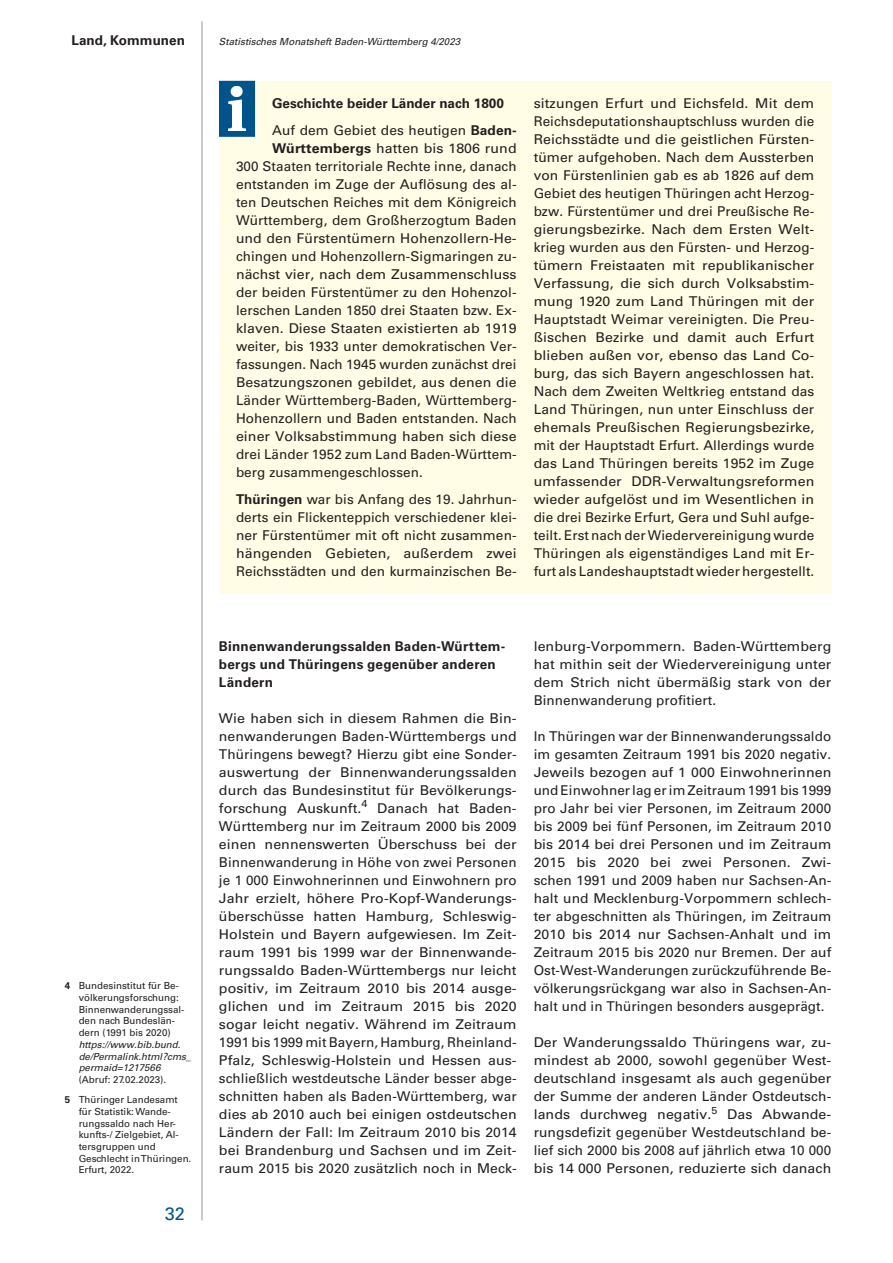
<style>
.page{position:relative;width:893px;height:1263px;background:#fff}
.page>*{position:absolute;margin:0;border:0;box-sizing:border-box;transform-origin:0 0}
.t1{font:18px "Univers";color:#01548a}
.Fließtext{font:13.5px/18px "Univers";letter-spacing:.005em;color:#231f20;text-align:justify;scale:1.05 1}
.Infotext{font:13.5px/18px "Univers";letter-spacing:.005em;color:#231f20;text-align:justify;scale:1.05 1}
.Infotext-2{font:13.5px/18px "Univers";letter-spacing:.005em;color:#231f20;text-align:justify}
.Fließtext-2{font:13.5px/18px "Univers";letter-spacing:.005em;color:#231f20;text-align:justify}
.Infotext-3{font:13.5px "Univers";letter-spacing:.005em;color:#231f20;scale:1.04 1}
.Kapitelzwischenübers{font:700 13.5px/18px "Univers";letter-spacing:.015em;color:#231f20}
.Überschrift_Infotext{font:700 13.5px "Univers";color:#231f20}
.t2{font:9.75px/11.7px "Univers";color:#231f20}
.t3{font:italic 9.75px "Univers";color:#231f20}
.s1{font-weight:700}
.s2{font-style:italic}
</style>
<div class="page">
<hr style="left:202px;top:21px;width:1px;height:1199px;background:#939598">
<div style="left:219px;top:81px;width:612px;height:512px;background:#fffde5"></div>
<div style="left:219px;top:81px;width:36px;height:56px;background:#01548a"></div>
<img style="left:229px;top:86px;width:17px;height:44px">
<p class="Kapitelzwischenübers" style="left:71px;top:31px;width:115px">Land, Kommunen</p>
<p class="t3" style="left:219px;top:35px;width:243px">Statistisches Monatsheft Baden-Württemberg 4/2023</p>
<p class="Überschrift_Infotext" style="left:272px;top:95px;width:233px">Geschichte beider Länder nach 1800</p>
<p class="Infotext-2" style="left:272px;top:121px;width:245px">Auf dem Gebiet des heutigen <span class="s1">Baden-</span></p>
<p class="Infotext" style="left:272px;top:139px;width:234px"><span class="s1">Württembergs</span> hatten bis 1806 rund</p>
<p class="Infotext-2" style="left:236px;top:157px;width:282px">300 Staaten territoriale Rechte inne, danach</p>
<p class="Infotext-2" style="left:236px;top:175px;width:282px">entstanden im Zuge der Auflösung des al-</p>
<p class="Infotext-2" style="left:236px;top:193px;width:282px">ten Deutschen Reiches mit dem Königreich</p>
<p class="Infotext-2" style="left:236px;top:211px;width:282px">Württemberg, dem Großherzogtum Baden</p>
<p class="Infotext-3" style="left:236px;top:230px;width:271px">und den Fürstentümern Hohenzollern-He-</p>
<p class="Infotext-2" style="left:236px;top:247px;width:282px">chingen und Hohenzollern-Sigmaringen zu-</p>
<p class="Infotext-3" style="left:236px;top:266px;width:271px">nächst vier, nach dem Zusammenschluss</p>
<p class="Infotext-2" style="left:236px;top:283px;width:281px">der beiden Fürstentümer zu den Hohenzol-</p>
<p class="Infotext-2" style="left:236px;top:301px;width:282px">lerschen Landen 1850 drei Staaten bzw. Ex-</p>
<p class="Infotext" style="left:236px;top:319px;width:269px">klaven. Diese Staaten existierten ab 1919</p>
<p class="Infotext-2" style="left:236px;top:337px;width:282px">weiter, bis 1933 unter demokratischen Ver-</p>
<p class="Infotext-2" style="left:236px;top:355px;width:282px">fassungen. Nach 1945 wurden zunächst drei</p>
<p class="Infotext-3" style="left:236px;top:374px;width:271px">Besatzungszonen gebildet, aus denen die</p>
<p class="Infotext-2" style="left:236px;top:391px;width:282px">Länder Württemberg-Baden, Württemberg-</p>
<p class="Infotext-2" style="left:236px;top:409px;width:282px">Hohenzollern und Baden entstanden. Nach</p>
<p class="Infotext" style="left:236px;top:427px;width:269px">einer Volksabstimmung haben sich diese</p>
<p class="Infotext-2" style="left:236px;top:445px;width:282px">drei Länder 1952 zum Land Baden-Württem-</p>
<p class="Infotext-2" style="left:236px;top:463px;width:188px">berg zusammengeschlossen.</p>
<p class="Infotext-2" style="left:236px;top:490px;width:282px"><span class="s1">Thüringen</span> war bis Anfang des 19. Jahrhun&shy;derts ein Flickenteppich verschiedener klei&shy;ner Fürstentümer mit oft nicht zusammen&shy;hängenden Gebieten, außerdem zwei Reichsstädten und den kurmainzischen Be-</p>
<p class="Infotext" style="left:534px;top:94px;width:269px">sitzungen Erfurt und Eichsfeld. Mit dem Reichsdeputationshauptschluss wurden die Reichsstädte und die geistlichen Fürsten&shy;tümer aufgehoben. Nach dem Aussterben von Fürstenlinien gab es ab 1826 auf dem Gebiet des heutigen Thüringen acht Herzog&shy;bzw. Fürstentümer und drei Preußische Re&shy;gierungsbezirke. Nach dem Ersten Welt&shy;krieg wurden aus den Fürsten- und Herzog&shy;tümern Freistaaten mit republikanischer Verfassung, die sich durch Volksabstim&shy;mung 1920 zum Land Thüringen mit der Hauptstadt Weimar vereinigten. Die Preu&shy;ßischen Bezirke und damit auch Erfurt blieben außen vor, ebenso das Land Co&shy;burg, das sich Bayern angeschlossen hat.<br>Nach dem Zweiten Weltkrieg entstand das Land Thüringen, nun unter Einschluss der ehemals Preußischen Regierungsbezirke, mit der Hauptstadt Erfurt. Allerdings wurde das Land Thüringen bereits 1952 im Zuge umfassender DDR-Verwaltungsreformen wieder aufgelöst und im Wesentlichen in die drei Bezirke Erfurt, Gera und Suhl aufge&shy;teilt. Erst nach der Wiedervereinigung wurde Thüringen als eigenständiges Land mit Er&shy;furt als Landeshauptstadt wieder hergestellt.</p>
<p class="t2" style="left:79px;top:980px;width:114px;text-indent:-14px"><span class="s1">4</span> Bundesinstitut für Be&shy;völkerungsforschung:<br>Binnenwanderungssal&shy;den nach Bundeslän&shy;dern (1991 bis 2020) <span class="s2">https://www.bib.bund. de/Permalink.html?cms_ permaid=1217566 </span>(Abruf: 27.02.2023).</p>
<p class="t2" style="left:79px;top:1094px;width:114px;text-indent:-14px"><span class="s1">5</span> Thüringer Landesamt für Statistik: Wande&shy;rungssaldo nach Her&shy;kunfts-/ Zielgebiet, Al&shy;tersgruppen und<br>Geschlecht in Thüringen.<br>Erfurt, 2022.</p>
<h1 class="t1" style="left:165px;top:1203px;width:22px">32</h1>
<p class="Kapitelzwischenübers" style="left:219px;top:637px;width:287px">Binnenwanderungssalden Baden-Württem&shy;bergs und Thüringens gegenüber anderen<br>Ländern</p>
<p class="Fließtext" style="left:219px;top:709px;width:285px">Wie haben sich in diesem Rahmen die Bin&shy;nenwanderungen Baden-Württembergs und Thüringens bewegt? Hierzu gibt eine Sonder&shy;auswertung der Binnenwanderungssalden durch das Bundesinstitut für Bevölkerungs&shy;forschung Auskunft.<sup>4</sup> Danach hat Baden-Württemberg nur im Zeitraum 2000 bis 2009 einen nennenswerten Überschuss bei der Binnenwanderung in Höhe von zwei Personen je 1 000 Einwohnerinnen und Einwohnern pro Jahr erzielt, höhere Pro-Kopf-Wanderungs&shy;überschüsse hatten Hamburg, Schleswig-Holstein und Bayern aufgewiesen. Im Zeit&shy;raum 1991 bis 1999 war der Binnenwande&shy;rungssaldo Baden-Württembergs nur leicht positiv, im Zeitraum 2010 bis 2014 ausge&shy;glichen und im Zeitraum 2015 bis 2020 sogar leicht negativ. Während im Zeitraum 1991 bis 1999 mit Bayern, Hamburg, Rheinland-Pfalz, Schleswig-Holstein und Hessen aus&shy;schließlich westdeutsche Länder besser abge&shy;schnitten haben als Baden-Württemberg, war dies ab 2010 auch bei einigen ostdeutschen Ländern der Fall: Im Zeitraum 2010 bis 2014 bei Brandenburg und Sachsen und im Zeit&shy;raum 2015 bis 2020 zusätzlich noch in Meck-</p>
<p class="Fließtext" style="left:534px;top:637px;width:285px">lenburg-Vorpommern. Baden-Württemberg hat mithin seit der Wiedervereinigung unter dem Strich nicht übermäßig stark von der Binnenwanderung profitiert.</p>
<p class="Fließtext-2" style="left:534px;top:727px;width:299px">In Thüringen war der Binnenwanderungssaldo im gesamten Zeitraum 1991 bis 2020 negativ.<br>Jeweils bezogen auf 1 000 Einwohnerinnen und Einwohner lag er im Zeitraum 1991 bis 1999 pro Jahr bei vier Personen, im Zeitraum 2000 bis 2009 bei fünf Personen, im Zeitraum 2010 bis 2014 bei drei Personen und im Zeitraum 2015 bis 2020 bei zwei Personen. Zwi&shy;schen 1991 und 2009 haben nur Sachsen-An&shy;halt und Mecklenburg-Vorpommern schlech&shy;ter abgeschnitten als Thüringen, im Zeitraum 2010 bis 2014 nur Sachsen-Anhalt und im Zeitraum 2015 bis 2020 nur Bremen. Der auf Ost-West-Wanderungen zurückzuführende Be&shy;völkerungsrückgang war also in Sachsen-An&shy;halt und in Thüringen besonders ausgeprägt.</p>
<p class="Fließtext" style="left:534px;top:1033px;width:285px">Der Wanderungssaldo Thüringens war, zu&shy;mindest ab 2000, sowohl gegenüber West&shy;deutschland insgesamt als auch gegenüber der Summe der anderen Länder Ostdeutsch&shy;lands durchweg negativ.<sup>5</sup> Das Abwande&shy;rungsdefizit gegenüber Westdeutschland be&shy;lief sich 2000 bis 2008 auf jährlich etwa 10 000 bis 14 000 Personen, reduzierte sich danach</p>
</div>
